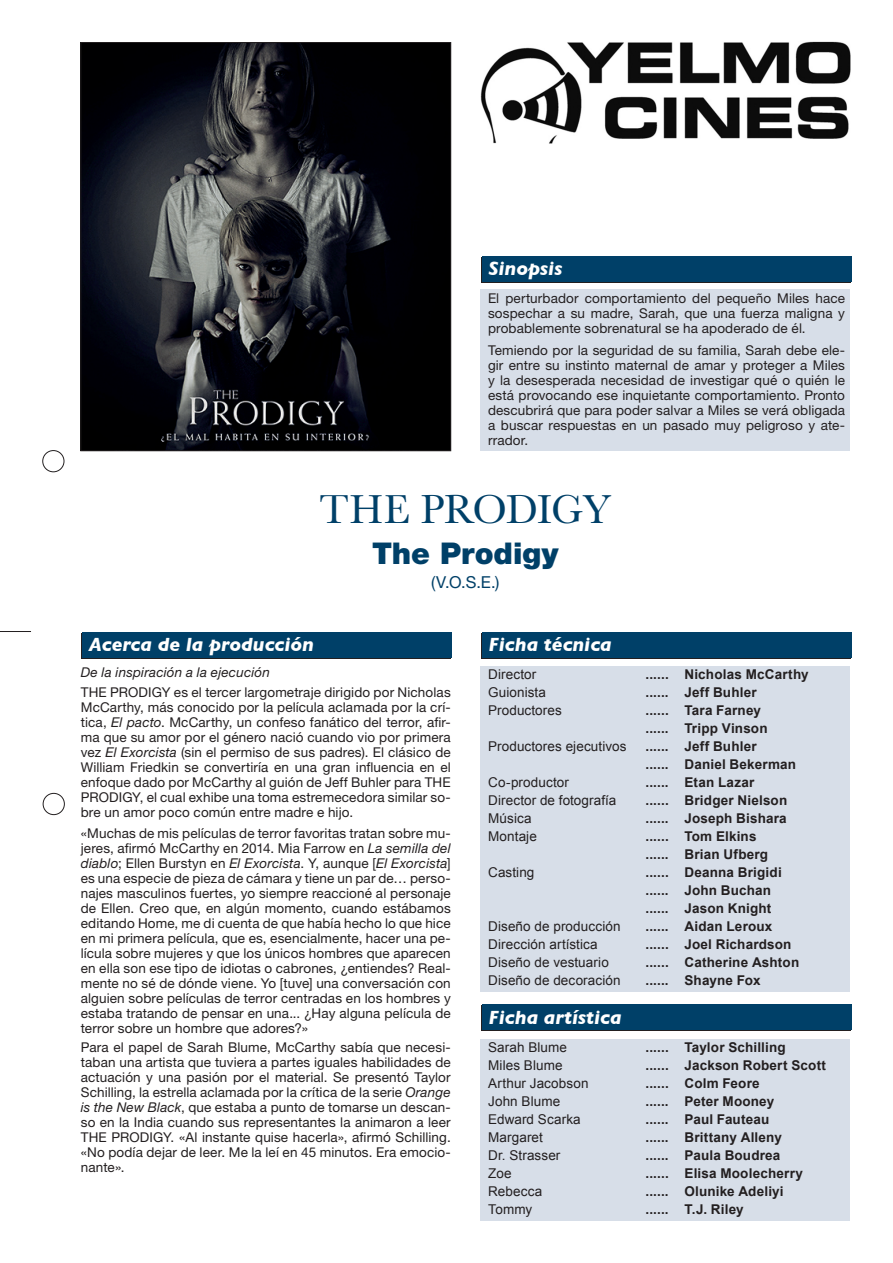
<style>
.page{position:relative;width:893px;height:1263px;background:#fff}
.page>*{position:absolute;margin:0;border:0;box-sizing:border-box;transform-origin:0 0}
.t1{font:42px "Baskerville";letter-spacing:-.02em;color:#004068}
.t2{font:900 30px "Helvetica Neue";color:#004068}
.t3{font:italic 700 19.5px "Gill Sans";color:#fff}
.t4{font:16.5px "Helvetica Neue";color:#004068}
.t5{font:13.5px/15px "Helvetica Neue";letter-spacing:.01em;color:#231f20;text-align:justify}
.t6{font:700 13.5px "Arial";letter-spacing:.01em;color:#231f20}
.t7{font:13.5px "Arial";letter-spacing:.01em;color:#231f20}
.t8{font:italic 13.5px "Helvetica Neue";letter-spacing:.015em;color:#231f20}
.s1{font-style:italic}
</style>
<div class="page">
<img style="left:82px;top:44px;width:367px;height:405px">
<div style="left:80px;top:42px;width:371px;height:409px;border:1px solid #231f20"></div>
<div style="left:480px;top:257px;width:370px;height:26px;background:#231f20"></div>
<div style="left:81px;top:634px;width:370px;height:25px;background:#231f20"></div>
<div style="left:482px;top:256px;width:369px;height:26px;background:#004068"></div>
<div style="left:82px;top:632px;width:370px;height:26px;background:#004068"></div>
<div style="left:480px;top:290px;width:370px;height:161px;background:#d7dee8"></div>
<hr style="left:0;top:631px;width:31px;height:1px;background:#231f20">
<div style="left:43px;top:450px;width:21px;height:22px;border:1px solid #231f20;border-radius:50%"></div>
<div style="left:43px;top:793px;width:22px;height:22px;border:1px solid #231f20;border-radius:50%"></div>
<img style="left:480px;top:41px;width:370px;height:102px">
<div style="left:481px;top:634px;width:369px;height:25px;background:#231f20"></div>
<div style="left:481px;top:1006px;width:369px;height:25px;background:#231f20"></div>
<div style="left:482px;top:632px;width:369px;height:26px;background:#004068"></div>
<div style="left:482px;top:1005px;width:369px;height:25px;background:#004068"></div>
<div style="left:480px;top:666px;width:370px;height:326px;background:#d7dee8"></div>
<div style="left:480px;top:1039px;width:370px;height:181px;background:#d7dee8"></div>
<p class="t3" style="left:489px;top:257px;width:75px">Sinopsis</p>
<p class="t5" style="left:488px;top:291px;width:359px">El perturbador comportamiento del pequeño Miles hace sospechar a su madre, Sarah, que una fuerza maligna y probablemente sobrenatural se ha apoderado de él.</p>
<p class="t5" style="left:488px;top:342px;width:359px">Temiendo por la seguridad de su familia, Sarah debe ele&shy;gir entre su instinto maternal de amar y proteger a Miles y la desesperada necesidad de investigar qué o quién le está provocando ese inquietante comportamiento. Pronto descubrirá que para poder salvar a Miles se verá obligada a buscar respuestas en un pasado muy peligroso y ate&shy;rrador.</p>
<p class="t1" style="left:319px;top:483px;width:293px">THE PRODIGY</p>
<p class="t2" style="left:372px;top:536px;width:188px">The Prodigy</p>
<p class="t4" style="left:431px;top:572px;width:70px">(V.O.S.E.)</p>
<p class="t3" style="left:89px;top:633px;width:227px">Acerca de la producción</p>
<p class="t8" style="left:81px;top:664px;width:191px">De la inspiración a la ejecución</p>
<p class="t5" style="left:81px;top:684px;width:371px">THE PRODIGY es el tercer largometraje dirigido por Nicholas McCarthy, más conocido por la película aclamada por la crí&shy;tica, <span class="s1">El pacto</span>. McCarthy, un confeso fanático del terror, afir&shy;ma que su amor por el género nació cuando vio por primera vez <span class="s1">El Exorcista</span> (sin el permiso de sus padres). El clásico de William Friedkin se convertiría en una gran influencia en el enfoque dado por McCarthy al guión de Jeff Buhler para THE PRODIGY, el cual exhibe una toma estremecedora similar so&shy;bre un amor poco común entre madre e hijo.</p>
<p class="t5" style="left:81px;top:825px;width:371px">«Muchas de mis películas de terror favoritas tratan sobre mu&shy;jeres, afirmó McCarthy en 2014. Mia Farrow en <span class="s1">La semilla del diablo</span>; Ellen Burstyn en <span class="s1">El Exorcista</span>. Y, aunque [<span class="s1">El Exorcista</span>] es una especie de pieza de cámara y tiene un par de… perso&shy;najes masculinos fuertes, yo siempre reaccioné al personaje de Ellen. Creo que, en algún momento, cuando estábamos editando Home, me di cuenta de que había hecho lo que hice en mi primera película, que es, esencialmente, hacer una pe&shy;lícula sobre mujeres y que los únicos hombres que aparecen en ella son ese tipo de idiotas o cabrones, ¿entiendes? Real&shy;mente no sé de dónde viene. Yo [tuve] una conversación con alguien sobre películas de terror centradas en los hombres y estaba tratando de pensar en una... ¿Hay alguna película de terror sobre un hombre que adores?»</p>
<p class="t5" style="left:81px;top:1040px;width:371px">Para el papel de Sarah Blume, McCarthy sabía que necesi&shy;taban una artista que tuviera a partes iguales habilidades de actuación y una pasión por el material. Se presentó Taylor Schilling, la estrella aclamada por la crítica de la serie <span class="s1">Orange is the New Black</span>, que estaba a punto de tomarse un descan&shy;so en la India cuando sus representantes la animaron a leer THE PRODIGY. «Al instante quise hacerla», afirmó Schilling. «No podía dejar de leer. Me la leí en 45 minutos. Era emocio&shy;nante».</p>
<p class="t3" style="left:489px;top:633px;width:125px">Ficha técnica</p>
<p class="t7" style="left:488px;top:667px;width:50px">Director</p>
<p class="t6" style="left:645px;top:667px;width:165px">...... Nicholas McCarthy</p>
<p class="t7" style="left:488px;top:685px;width:59px">Guionista</p>
<p class="t6" style="left:645px;top:685px;width:113px">...... Jeff Buhler</p>
<p class="t7" style="left:488px;top:703px;width:75px">Productores</p>
<p class="t6" style="left:645px;top:703px;width:117px">...... Tara Farney</p>
<p class="t6" style="left:645px;top:721px;width:124px">...... Tripp Vinson</p>
<p class="t7" style="left:488px;top:739px;width:140px">Productores ejecutivos</p>
<p class="t6" style="left:645px;top:739px;width:113px">...... Jeff Buhler</p>
<p class="t6" style="left:645px;top:757px;width:152px">...... Daniel Bekerman</p>
<p class="t7" style="left:488px;top:775px;width:82px">Co-productor</p>
<p class="t6" style="left:645px;top:775px;width:110px">...... Etan Lazar</p>
<p class="t7" style="left:488px;top:793px;width:130px">Director de fotografía</p>
<p class="t6" style="left:645px;top:793px;width:143px">...... Bridger Nielson</p>
<p class="t7" style="left:488px;top:811px;width:45px">Música</p>
<p class="t6" style="left:645px;top:811px;width:143px">...... Joseph Bishara</p>
<p class="t7" style="left:488px;top:829px;width:50px">Montaje</p>
<p class="t6" style="left:645px;top:829px;width:113px">...... Tom Elkins</p>
<p class="t6" style="left:645px;top:847px;width:124px">...... Brian Ufberg</p>
<p class="t7" style="left:488px;top:865px;width:48px">Casting</p>
<p class="t6" style="left:645px;top:865px;width:138px">...... Deanna Brigidi</p>
<p class="t6" style="left:645px;top:883px;width:127px">...... John Buchan</p>
<p class="t6" style="left:645px;top:901px;width:127px">...... Jason Knight</p>
<p class="t7" style="left:488px;top:919px;width:134px">Diseño de producción</p>
<p class="t6" style="left:645px;top:919px;width:128px">...... Aidan Leroux</p>
<p class="t7" style="left:488px;top:937px;width:111px">Dirección artística</p>
<p class="t6" style="left:645px;top:937px;width:147px">...... Joel Richardson</p>
<p class="t7" style="left:488px;top:955px;width:122px">Diseño de vestuario</p>
<p class="t6" style="left:645px;top:955px;width:155px">...... Catherine Ashton</p>
<p class="t7" style="left:488px;top:973px;width:134px">Diseño de decoración</p>
<p class="t6" style="left:645px;top:973px;width:117px">...... Shayne Fox</p>
<p class="t3" style="left:489px;top:1005px;width:135px">Ficha artística</p>
<p class="t7" style="left:488px;top:1039px;width:80px">Sarah Blume</p>
<p class="t6" style="left:645px;top:1039px;width:142px">...... Taylor Schilling</p>
<p class="t7" style="left:488px;top:1057px;width:76px">Miles Blume</p>
<p class="t6" style="left:645px;top:1057px;width:182px">...... Jackson Robert Scott</p>
<p class="t7" style="left:488px;top:1075px;width:102px">Arthur Jacobson</p>
<p class="t6" style="left:645px;top:1075px;width:116px">...... Colm Feore</p>
<p class="t7" style="left:488px;top:1093px;width:74px">John Blume</p>
<p class="t6" style="left:645px;top:1093px;width:130px">...... Peter Mooney</p>
<p class="t7" style="left:488px;top:1111px;width:94px">Edward Scarka</p>
<p class="t6" style="left:645px;top:1111px;width:125px">...... Paul Fauteau</p>
<p class="t7" style="left:488px;top:1129px;width:56px">Margaret</p>
<p class="t6" style="left:645px;top:1129px;width:138px">...... Brittany Alleny</p>
<p class="t7" style="left:488px;top:1147px;width:74px">Dr. Strasser</p>
<p class="t6" style="left:645px;top:1147px;width:136px">...... Paula Boudrea</p>
<p class="t7" style="left:488px;top:1165px;width:25px">Zoe</p>
<p class="t6" style="left:645px;top:1165px;width:159px">...... Elisa Moolecherry</p>
<p class="t7" style="left:488px;top:1183px;width:56px">Rebecca</p>
<p class="t6" style="left:645px;top:1183px;width:140px">...... Olunike Adeliyi</p>
<p class="t7" style="left:488px;top:1201px;width:46px">Tommy</p>
<p class="t6" style="left:645px;top:1201px;width:100px">...... T.J. Riley</p>
</div>
